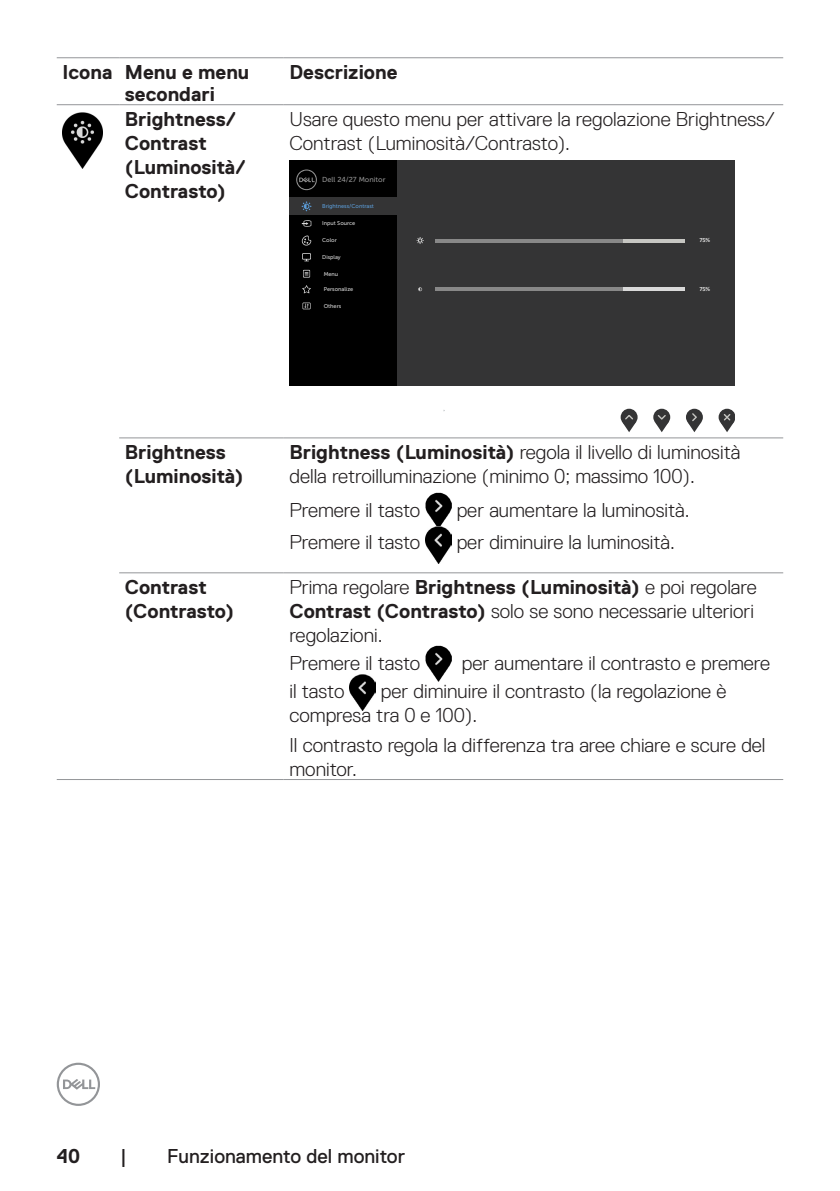
<style>
.page{position:relative;width:840px;height:1191px;background:#fff}
.page>*{position:absolute;margin:0;border:0;box-sizing:border-box;transform-origin:0 0}
.Table_Paragraph{font:300 20px/24px "Dell Replica";color:#231f20}
.Table_Paragraph-2{font:700 20px/24px "Dell Replica";color:#231f20}
.Table_Paragraph-Inde{font:700 20px/24px "Dell Replica";color:#231f20}
.Table_Head{font:700 20px/22px "Dell Replica";color:#231f20}
.t1{font:20px "Dell Replica";color:#231f20}
.t2{font:7.2px "Museo Sans For Dell 500";color:#939393}
.t3{font:700 6.4px "Calibri";color:#d9d9d9}
.t4{font:5.6px "Museo Sans For Dell 500";color:#d9d9d9}
.t5{font:5.6px "Museo Sans For Dell 500";color:#5b9bd5}
.s1{font-weight:700}
</style>
<div class="page">
<svg style="left:57px;top:1062px;width:43px;height:44px"></svg>
<hr style="left:57px;top:104px;width:62px;height:1px;background:#939598">
<hr style="left:119px;top:104px;width:164px;height:1px;background:#939598">
<hr style="left:283px;top:104px;width:499px;height:1px;background:#939598">
<hr style="left:57px;top:57px;width:62px;height:1px;background:#939598">
<hr style="left:119px;top:57px;width:164px;height:1px;background:#939598">
<hr style="left:283px;top:57px;width:499px;height:1px;background:#939598">
<hr style="left:119px;top:437px;width:164px;height:1px;background:#939598">
<hr style="left:283px;top:437px;width:499px;height:1px;background:#939598">
<hr style="left:119px;top:572px;width:164px;height:1px;background:#939598">
<hr style="left:283px;top:572px;width:499px;height:1px;background:#939598">
<hr style="left:57px;top:779px;width:62px;height:1px;background:#939598">
<hr style="left:119px;top:779px;width:164px;height:1px;background:#939598">
<hr style="left:283px;top:779px;width:499px;height:1px;background:#939598">
<img style="left:62px;top:113px;width:40px;height:55px">
<div style="left:289px;top:161px;width:446px;height:225px;background:#343435"></div>
<div style="left:289px;top:161px;width:107px;height:225px;background:#000"></div>
<div style="left:289px;top:197px;width:109px;height:18px;background:#343435"></div>
<svg style="left:296px;top:169px;width:21px;height:21px"></svg>
<svg style="left:301px;top:220px;width:10px;height:7px"></svg>
<svg style="left:301px;top:235px;width:10px;height:11px"></svg>
<svg style="left:302px;top:285px;width:9px;height:8px"></svg>
<svg style="left:302px;top:253px;width:9px;height:7px"></svg>
<div style="left:302px;top:254px;width:8px;height:5px;background:#000"></div>
<svg style="left:303px;top:270px;width:7px;height:8px"></svg>
<svg style="left:303px;top:271px;width:6px;height:6px"></svg>
<svg style="left:302px;top:302px;width:8px;height:7px"></svg>
<svg style="left:303px;top:303px;width:7px;height:6px"></svg>
<svg style="left:304px;top:304px;width:5px;height:4px"></svg>
<svg style="left:301px;top:201px;width:10px;height:10px"></svg>
<div style="left:620px;top:409px;width:17px;height:17px;background:#343435;border-radius:50%"></div>
<svg style="left:622px;top:415px;width:13px;height:17px"></svg>
<div style="left:653px;top:409px;width:16px;height:17px;background:#343435;border-radius:50%"></div>
<svg style="left:654px;top:415px;width:14px;height:17px"></svg>
<svg style="left:685px;top:409px;width:17px;height:17px"></svg>
<svg style="left:687px;top:413px;width:14px;height:19px"></svg>
<svg style="left:718px;top:409px;width:16px;height:17px"></svg>
<svg style="left:720px;top:414px;width:13px;height:18px"></svg>
<hr style="left:434px;top:287px;width:250px;height:4px;background:#d9d9d9">
<hr style="left:434px;top:287px;width:187px;height:4px;background:#888">
<svg style="left:418px;top:287px;width:4px;height:4px"></svg>
<svg style="left:621px;top:239px;width:63px;height:3px"></svg>
<svg style="left:435px;top:239px;width:186px;height:3px"></svg>
<svg style="left:416px;top:237px;width:7px;height:7px"></svg>
<img style="left:425px;top:492px;width:26px;height:71px">
<img style="left:425px;top:646px;width:26px;height:35px">
<img style="left:349px;top:674px;width:26px;height:37px">
<p class="Table_Head" style="left:62px;top:61px;width:52px">Icona</p>
<p class="Table_Head" style="left:125px;top:61px;width:126px">Menu e menu secondari</p>
<p class="Table_Head" style="left:289px;top:61px;width:109px">Descrizione</p>
<p class="Table_Paragraph-2" style="left:125px;top:107px;width:122px">Brightness/<br>Contrast (Luminosità/<br>Contrasto)</p>
<p class="Table_Paragraph" style="left:289px;top:107px;width:487px">Usare questo menu per attivare la regolazione Brightness/<br>Contrast (Luminosità/Contrasto).</p>
<p class="t2" style="left:322px;top:176px;width:65px">Dell 24/27 Monitor</p>
<p class="t4" style="left:322px;top:220px;width:35px">Input Source</p>
<p class="t4" style="left:322px;top:237px;width:16px">Color</p>
<p class="t5" style="left:322px;top:203px;width:53px">Brightness/Contrast</p>
<p class="t3" style="left:699px;top:235px;width:12px">75%</p>
<p class="t4" style="left:322px;top:254px;width:20px">Display</p>
<p class="t4" style="left:323px;top:270px;width:16px">Menu</p>
<p class="t4" style="left:323px;top:303px;width:19px">Others</p>
<p class="t4" style="left:323px;top:286px;width:31px">Personalize</p>
<p class="t3" style="left:699px;top:284px;width:12px">75%</p>
<p class="Table_Paragraph-Inde" style="left:125px;top:440px;width:120px">Brightness (Luminosità)</p>
<p class="Table_Paragraph" style="left:289px;top:440px;width:452px"><span class="s1">Brightness (Luminosità)</span> regola il livello di luminosità della retroilluminazione (minimo 0; massimo 100).</p>
<p class="Table_Paragraph" style="left:289px;top:498px;width:132px">Premere il tasto</p>
<p class="Table_Paragraph" style="left:456px;top:498px;width:234px">per aumentare la luminosità.</p>
<p class="Table_Paragraph" style="left:289px;top:530px;width:132px">Premere il tasto</p>
<p class="Table_Paragraph" style="left:456px;top:530px;width:219px">per diminuire la luminosità.</p>
<p class="Table_Paragraph-Inde" style="left:125px;top:575px;width:111px">Contrast (Contrasto)</p>
<p class="Table_Paragraph" style="left:289px;top:575px;width:468px">Prima regolare <span class="s1">Brightness (Luminosità)</span> e poi regolare<br><span class="s1">Contrast (Contrasto)</span> solo se sono necessarie ulteriori regolazioni.</p>
<p class="Table_Paragraph" style="left:289px;top:651px;width:132px">Premere il tasto</p>
<p class="Table_Paragraph" style="left:461px;top:651px;width:309px">per aumentare il contrasto e premere</p>
<p class="Table_Paragraph" style="left:289px;top:679px;width:57px">il tasto</p>
<p class="Table_Paragraph" style="left:289px;top:679px;width:438px;text-indent:91px">per diminuire il contrasto (la regolazione è compresa tra 0 e 100).</p>
<p class="Table_Paragraph" style="left:289px;top:732px;width:477px">Il contrasto regola la differenza tra aree chiare e scure del monitor.</p>
<p class="Table_Paragraph-2" style="left:57px;top:1143px;width:25px">40</p>
<p class="t1" style="left:120px;top:1144px;width:8px">|</p>
<p class="t1" style="left:167px;top:1144px;width:239px">Funzionamento del monitor</p>
</div>
